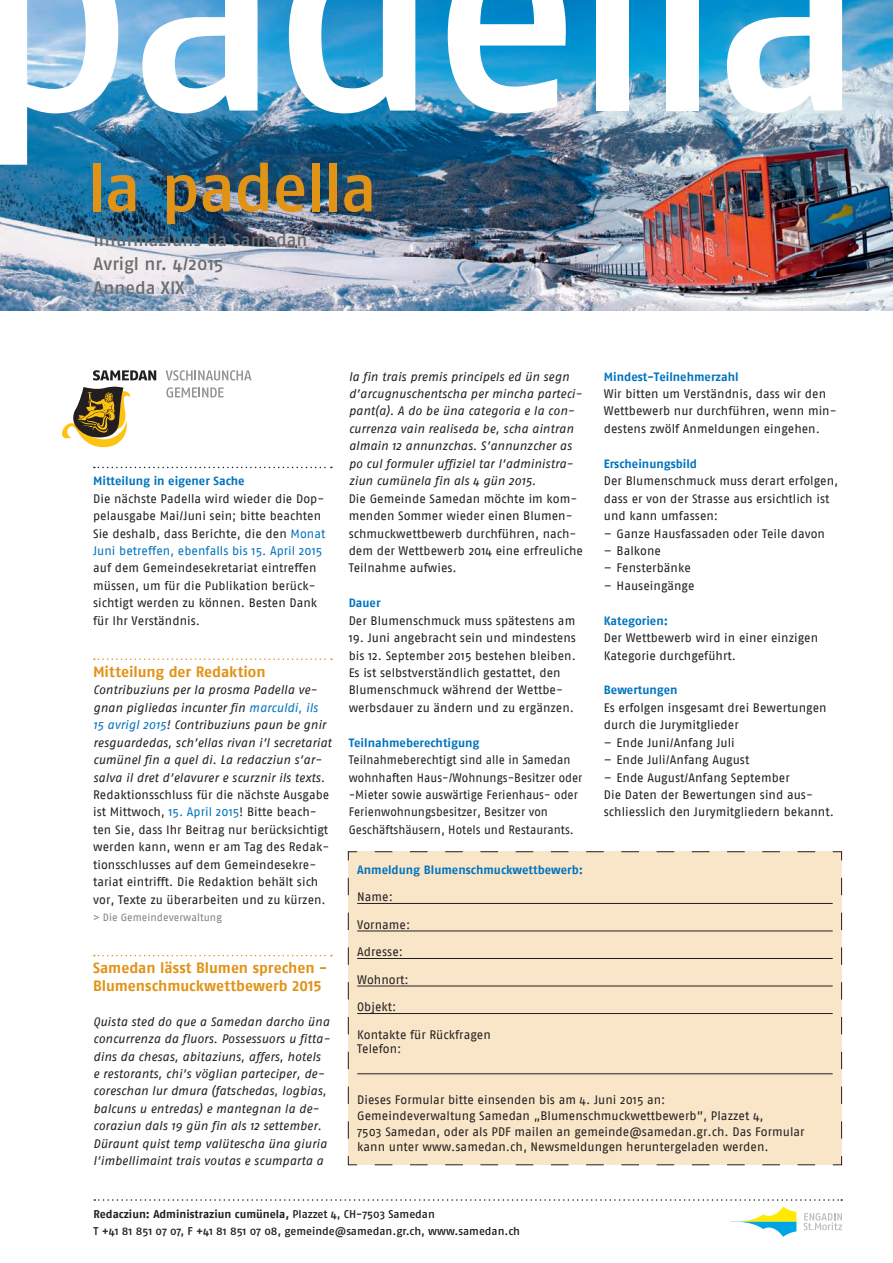
<style>
.page{position:relative;width:893px;height:1263px;background:#fff}
.page>*{position:absolute;margin:0;border:0;box-sizing:border-box;transform-origin:0 0}
.t1{font:285px "Fago No Med";letter-spacing:-.035em;color:#fff}
.t2{font:67.5px "Fago No Med";letter-spacing:-.025em;color:#e19317}
.t3{font:18px/24px "Fago No Med";letter-spacing:.005em;color:#6c6d70}
.t4{font:700 15px/17.4px "Fago No Lf";letter-spacing:-.005em;color:#e19317}
.t5{font:12.3px/17.4px "Fago No";letter-spacing:.005em;color:#231f20}
.t6{font:italic 12.3px/17.4px "Fago No";letter-spacing:.005em;color:#231f20}
.t7{font:12.3px/17.4px "Fago No";letter-spacing:.005em;color:#231f20;scale:.95 1}
.t8{font:700 12px "Fago No Lf";color:#0074be}
.t9{font:11.25px "Fago No Med";color:#231f20}
.t10{font:700 11.25px "Fago No Lf";color:#231f20}
.t11{font:10.5px "Fago No";letter-spacing:.005em;color:#808285}
.s1{color:#0074be}
.s2{font-family:"Fago No Med";font-weight:400}
</style>
<div class="page">
<svg style="left:94px;top:1199px;width:748px;height:38px"></svg>
<svg style="left:62px;top:370px;width:94px;height:77px"></svg>
<svg style="left:166px;top:370px;width:86px;height:10px"></svg>
<svg style="left:166px;top:387px;width:58px;height:11px"></svg>
<img style="left:0;top:0;width:893px;height:311px">
<svg style="left:94px;top:467px;width:238px;height:1px"></svg>
<svg style="left:94px;top:658px;width:238px;height:2px"></svg>
<svg style="left:94px;top:955px;width:238px;height:1px"></svg>
<svg style="left:348px;top:851px;width:494px;height:314px;background:#eddbc0"></svg>
<h1 class="t1" style="left:-31px;top:-153px;width:899px">padella</h1>
<h2 class="t2" style="left:87px;top:149px;width:292px">la padella</h2>
<h3 class="t3" style="left:94px;top:227px;width:216px">Infurmaziuns da Samedan<br>Avrigl nr. 4/2015<br>Anneda XIX</h3>
<p class="t8" style="left:93px;top:474px;width:153px">Mitteilung in eigener Sache</p>
<p class="t5" style="left:93px;top:489px;width:234px">Die nächste Padella wird wieder die Dop&shy;pelausgabe Mai/Juni sein; bitte beachten Sie deshalb, dass Berichte, die den <span class="s1">Monat Juni betreffen, ebenfalls bis 15. April 2015</span></p>
<p class="t5" style="left:93px;top:559px;width:226px">auf dem Gemeindesekretariat eintreffen müssen, um für die Publikation berück&shy;sichtigt werden zu können. Besten Dank für Ihr Verständnis.</p>
<p class="t4" style="left:93px;top:663px;width:174px">Mitteilung der Redaktion</p>
<p class="t6" style="left:93px;top:681px;width:240px">Contribuziuns per la prosma Padella ve&shy;gnan pigliedas incunter fin <span class="s1">marculdi, ils 15 avrigl 2015</span>! Contribuziuns paun be gnir resguardedas, sch’ellas rivan i’l secretariat cumünel fin a quel di. La redacziun s’ar&shy;salva il dret d’elavurer e scurznir ils texts.</p>
<p class="t5" style="left:93px;top:786px;width:238px">Redaktionsschluss für die nächste Ausgabe ist Mittwoch, <span class="s1">15. April 2015</span>! Bitte beach&shy;ten Sie, dass Ihr Beitrag nur berücksichtigt werden kann, wenn er am Tag des Redak&shy;tionsschlusses auf dem Gemeindesekre&shy;tariat eintrifft. Die Redaktion behält sich vor, Texte zu überarbeiten und zu kürzen.</p>
<p class="t11" style="left:93px;top:911px;width:130px">&gt; Die Gemeindeverwaltung</p>
<p class="t4" style="left:93px;top:959px;width:236px">Samedan lässt Blumen sprechen -<br>Blumenschmuckwettbewerb 2015</p>
<p class="t6" style="left:93px;top:1012px;width:238px">Quista sted do que a Samedan darcho üna concurrenza da fluors. Possessuors u fitta&shy;dins da chesas, abitaziuns, affers, hotels<br>e restorants, chi’s vöglian parteciper, de&shy;coreschan lur dmura (fatschedas, logbias, balcuns u entredas) e mantegnan la de&shy;coraziun dals 19 gün fin als 12 settember.<br>Düraunt quist temp valütescha üna giuria l’imbellimaint trais voutas e scumparta a</p>
<p class="t6" style="left:349px;top:367px;width:235px">la fin trais premis principels ed ün segn d’arcugnuschentscha per mincha parteci&shy;pant(a). A do be üna categoria e la con&shy;currenza vain realiseda be, scha aintran almain 12 annunzchas. S’annunzcher as po cul formuler uffiziel tar l’administra&shy;ziun cumünela fin als 4 gün 2015.</p>
<p class="t5" style="left:349px;top:489px;width:236px">Die Gemeinde Samedan möchte im kom&shy;menden Sommer wieder einen Blumen&shy;schmuckwettbewerb durchführen, nach&shy;dem der Wettbewerb 2014 eine erfreuliche Teilnahme aufwies.</p>
<p class="t8" style="left:349px;top:596px;width:33px">Dauer</p>
<p class="t5" style="left:349px;top:612px;width:228px">Der Blumenschmuck muss spätestens am</p>
<p class="t5" style="left:349px;top:629px;width:229px">19. Juni angebracht sein und mindestens bis 12. September 2015 bestehen bleiben.<br>Es ist selbstverständlich gestattet, den Blumenschmuck während der Wettbe&shy;werbsdauer zu ändern und zu ergänzen.</p>
<p class="t8" style="left:349px;top:735px;width:132px">Teilnahmeberechtigung</p>
<p class="t7" style="left:349px;top:751px;width:248px">Teilnahmeberechtigt sind alle in Samedan wohnhaften Haus-/Wohnungs-Besitzer oder -Mieter sowie auswärtige Ferienhaus- oder Ferienwohnungsbesitzer, Besitzer von Geschäftshäusern, Hotels und Restaurants.</p>
<p class="t8" style="left:357px;top:862px;width:228px">Anmeldung Blumenschmuckwettbewerb:</p>
<p class="t5" style="left:357px;top:888px;width:37px">Name:</p>
<p class="t5" style="left:357px;top:915px;width:55px">Vorname:</p>
<p class="t5" style="left:357px;top:943px;width:47px">Adresse:</p>
<p class="t5" style="left:357px;top:970px;width:53px">Wohnort:</p>
<p class="t5" style="left:357px;top:998px;width:41px">Objekt:</p>
<p class="t5" style="left:357px;top:1027px;width:135px;line-height:14.7px">Kontakte für Rückfragen<br>Telefon:</p>
<p class="t8" style="left:604px;top:369px;width:136px">Mindest-Teilnehmerzahl</p>
<p class="t5" style="left:604px;top:385px;width:234px">Wir bitten um Verständnis, dass wir den<br>Wettbewerb nur durchführen, wenn min&shy;destens zwölf Anmeldungen eingehen.</p>
<p class="t8" style="left:604px;top:456px;width:95px">Erscheinungsbild</p>
<p class="t5" style="left:604px;top:472px;width:236px">Der Blumenschmuck muss derart erfolgen, dass er von der Strasse aus ersichtlich ist und kann umfassen:</p>
<p class="t5" style="left:604px;top:524px;width:223px">– Ganze Hausfassaden oder Teile davon</p>
<p class="t5" style="left:604px;top:542px;width:59px">– Balkone</p>
<p class="t5" style="left:604px;top:559px;width:88px">– Fensterbänke</p>
<p class="t5" style="left:604px;top:577px;width:92px">– Hauseingänge</p>
<p class="t8" style="left:604px;top:613px;width:66px">Kategorien:</p>
<p class="t5" style="left:604px;top:629px;width:216px">Der Wettbewerb wird in einer einzigen<br>Kategorie durchgeführt.</p>
<p class="t8" style="left:604px;top:683px;width:75px">Bewertungen</p>
<p class="t5" style="left:604px;top:699px;width:224px">Es erfolgen insgesamt drei Bewertungen durch die Jurymitglieder</p>
<p class="t5" style="left:604px;top:734px;width:132px">– Ende Juni/Anfang Juli</p>
<p class="t5" style="left:604px;top:751px;width:147px">– Ende Juli/Anfang August</p>
<p class="t5" style="left:604px;top:768px;width:232px">– Ende August/Anfang September<br>Die Daten der Bewertungen sind aus&shy;schliesslich den Jurymitgliedern bekannt.</p>
<p class="t5" style="left:357px;top:1092px;width:449px;line-height:15.8px">Dieses Formular bitte einsenden bis am 4. Juni 2015 an:<br>Gemeindeverwaltung Samedan „Blumenschmuckwettbewerb”, Plazzet 4,<br>7503 Samedan, oder als PDF mailen an gemeinde@samedan.gr.ch. Das Formular kann unter www.samedan.ch, Newsmeldungen heruntergeladen werden.</p>
<p class="t10" style="left:94px;top:1207px;width:343px">Redacziun: Administraziun cumünela, <span class="s2">Plazzet 4, CH-7503 Samedan</span></p>
<p class="t9" style="left:94px;top:1225px;width:428px">T +41 81 851 07 07, F +41 81 851 07 08, gemeinde@samedan.gr.ch, www.samedan.ch</p>
</div>
